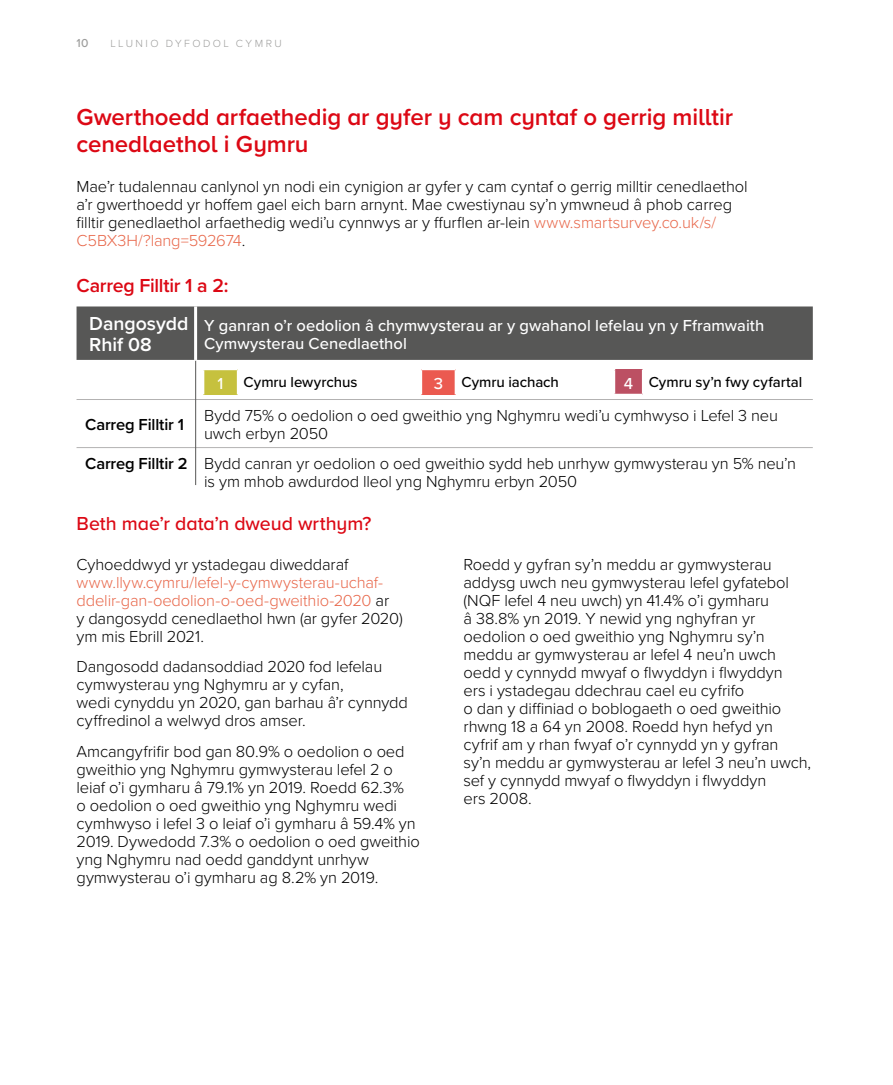
<style>
.page{position:relative;width:893px;height:1085px;background:#fff}
.page>*{position:absolute;margin:0;border:0;box-sizing:border-box;transform-origin:0 0}
.Red_Sub__spanned{font:600 24px/27px "Proxima Nova";letter-spacing:-.005em;color:#dc0814}
.sub_sub_heading__red{font:500 19.5px "Proxima Nova";color:#dc0814}
.Milestone_sub-headin{font:600 19.5px "Proxima Nova";letter-spacing:-.015em;color:#dc0814}
.Body{font:600 19.5px/21px "Proxima Nova";color:#fff}
.Body-2{font:300 16.5px/18px "Proxima Nova";letter-spacing:-.01em;color:#000}
.Body-3{font:500 16.5px/18px "Proxima Nova";color:#fff}
.Body-4{font:600 16.5px "Proxima Nova";letter-spacing:-.01em;color:#000}
.Body-5{font:500 15px "Proxima Nova";letter-spacing:-.005em;color:#000}
.t1{font:500 12px "Proxima Nova";color:#9d9d9c}
.t2{font:300 10.8px "Proxima Nova";letter-spacing:.23em;color:#9d9d9c}
.s1{color:#e8674a}
</style>
<div class="page">
<div style="left:77px;top:306px;width:736px;height:54px;background:#575756"></div>
<hr style="left:77px;top:399px;width:119px;height:1px;background:#b3b2b2">
<hr style="left:196px;top:399px;width:617px;height:1px;background:#b3b2b2">
<hr style="left:77px;top:447px;width:119px;height:1px;background:#b3b2b2">
<hr style="left:196px;top:447px;width:617px;height:1px;background:#b3b2b2">
<hr style="left:194px;top:306px;width:3px;height:54px;background:#fff">
<div style="left:204px;top:369px;width:34px;height:25px;background:#c6c13e"></div>
<div style="left:421px;top:369px;width:34px;height:25px;background:#eb5a50"></div>
<hr style="left:203px;top:368px;width:35px;height:2px;background:#fff">
<svg style="left:237px;top:370px;width:1px;height:24px"></svg>
<hr style="left:421px;top:368px;width:34px;height:2px;background:#fff">
<svg style="left:421px;top:370px;width:1px;height:24px"></svg>
<svg style="left:614px;top:369px;width:29px;height:24px"></svg>
<hr style="left:195px;top:361px;width:1px;height:124px;background:#575756">
<p class="t1" style="left:77px;top:34px;width:13px">10</p>
<p class="t2" style="left:111px;top:35px;width:173px">LLUNIO DYFODOL CYMRU</p>
<h3 class="Red_Sub__spanned" style="left:77px;top:103px;width:658px">Gwerthoedd arfaethedig ar gyfer y cam cyntaf o gerrig milltir cenedlaethol i Gymru</h3>
<p class="Body-2" style="left:77px;top:176px;width:673px">Mae’r tudalennau canlynol yn nodi ein cynigion ar gyfer y cam cyntaf o gerrig milltir cenedlaethol a’r gwerthoedd yr hoffem gael eich barn arnynt. Mae cwestiynau sy’n ymwneud â phob carreg filltir genedlaethol arfaethedig wedi’u cynnwys ar y ffurflen ar-lein <span class="s1">www.smartsurvey.co.uk/s/ C5BX3H/?lang=592674</span>.</p>
<h3 class="Milestone_sub-headin" style="left:77px;top:271px;width:153px">Carreg Filltir 1 a 2:</h3>
<p class="Body" style="left:89px;top:313px;width:101px">Dangosydd<br>Rhif 08</p>
<p class="Body-3" style="left:204px;top:315px;width:562px">Y ganran o’r oedolion â chymwysterau ar y gwahanol lefelau yn y Fframwaith<br>Cymwysterau Cenedlaethol</p>
<p class="Body-3" style="left:218px;top:373px;width:7px">1</p>
<p class="Body-5" style="left:244px;top:371px;width:115px">Cymru lewyrchus</p>
<p class="Body-3" style="left:434px;top:373px;width:11px">3</p>
<p class="Body-5" style="left:461px;top:371px;width:99px">Cymru iachach</p>
<p class="Body-3" style="left:624px;top:373px;width:11px">4</p>
<p class="Body-5" style="left:649px;top:371px;width:155px">Cymru sy’n fwy cyfartal</p>
<p class="Body-4" style="left:85px;top:412px;width:101px">Carreg Filltir 1</p>
<p class="Body-2" style="left:204px;top:405px;width:575px">Bydd 75% o oedolion o oed gweithio yng Nghymru wedi’u cymhwyso i Lefel 3 neu uwch erbyn 2050</p>
<p class="Body-4" style="left:85px;top:451px;width:104px">Carreg Filltir 2</p>
<p class="Body-2" style="left:204px;top:453px;width:593px">Bydd canran yr oedolion o oed gweithio sydd heb unrhyw gymwysterau yn 5% neu’n is ym mhob awdurdod lleol yng Nghymru erbyn 2050</p>
<h3 class="sub_sub_heading__red" style="left:77px;top:509px;width:296px">Beth mae’r data’n dweud wrthym?</h3>
<p class="Body-2" style="left:77px;top:554px;width:328px">Cyhoeddwyd yr ystadegau diweddaraf <span class="s1">www.llyw.cymru/lefel-y-cymwysterau-uchaf&shy;ddelir-gan-oedolion-o-oed-gweithio-2020</span> ar<br>y dangosydd cenedlaethol hwn (ar gyfer 2020) ym mis Ebrill 2021.</p>
<p class="Body-2" style="left:77px;top:657px;width:333px">Dangosodd dadansoddiad 2020 fod lefelau cymwysterau yng Nghymru ar y cyfan,<br>wedi cynyddu yn 2020, gan barhau â’r cynnydd cyffredinol a welwyd dros amser.</p>
<p class="Body-2" style="left:77px;top:741px;width:345px">Amcangyfrifir bod gan 80.9% o oedolion o oed gweithio yng Nghymru gymwysterau lefel 2 o leiaf o’i gymharu â 79.1% yn 2019. Roedd 62.3%<br>o oedolion o oed gweithio yng Nghymru wedi cymhwyso i lefel 3 o leiaf o’i gymharu â 59.4% yn 2019. Dywedodd 7.3% o oedolion o oed gweithio yng Nghymru nad oedd ganddynt unrhyw gymwysterau o’i gymharu ag 8.2% yn 2019.</p>
<p class="Body-2" style="left:463px;top:554px;width:349px">Roedd y gyfran sy’n meddu ar gymwysterau addysg uwch neu gymwysterau lefel gyfatebol (NQF lefel 4 neu uwch) yn 41.4% o’i gymharu<br>â 38.8% yn 2019. Y newid yng nghyfran yr oedolion o oed gweithio yng Nghymru sy’n meddu ar gymwysterau ar lefel 4 neu’n uwch oedd y cynnydd mwyaf o flwyddyn i flwyddyn<br>ers i ystadegau ddechrau cael eu cyfrifo<br>o dan y diffiniad o boblogaeth o oed gweithio rhwng 18 a 64 yn 2008. Roedd hyn hefyd yn cyfrif am y rhan fwyaf o’r cynnydd yn y gyfran<br>sy’n meddu ar gymwysterau ar lefel 3 neu’n uwch, sef y cynnydd mwyaf o flwyddyn i flwyddyn<br>ers 2008.</p>
</div>
